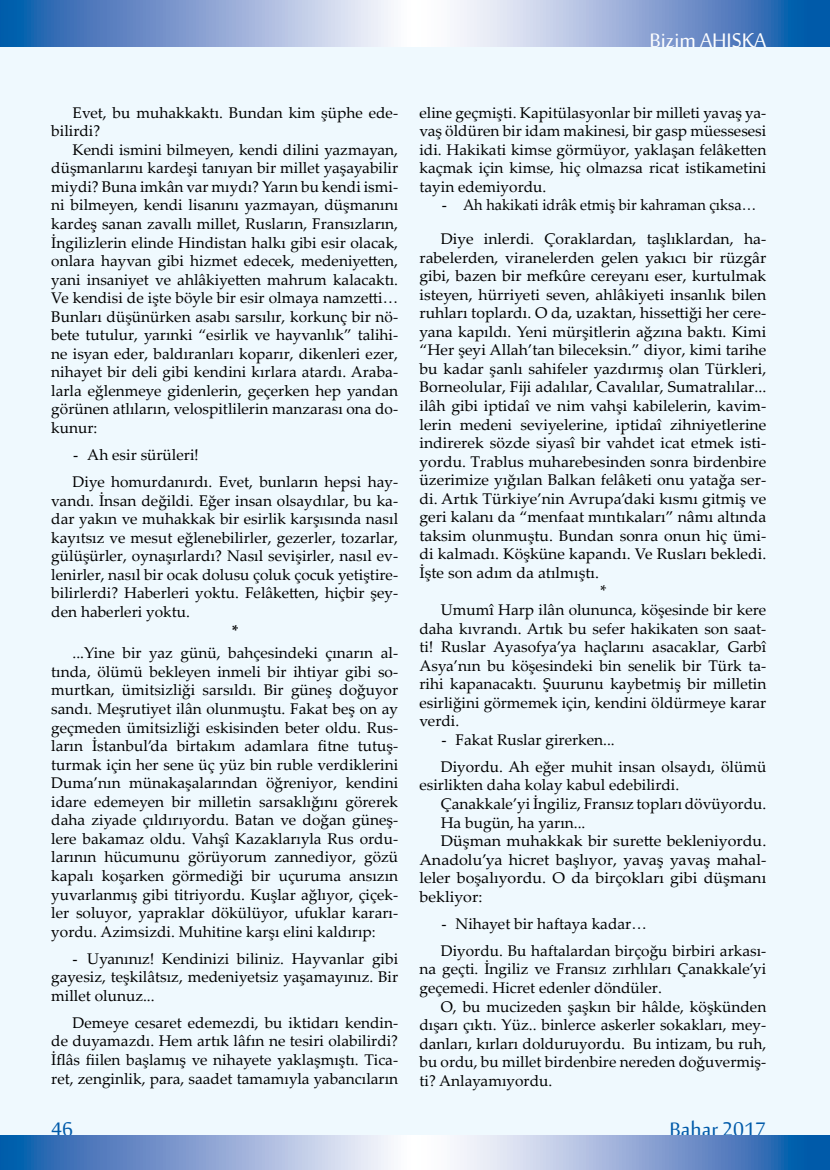
<style>
.page{position:relative;width:830px;height:1170px;background:#fff}
.page>*{position:absolute;margin:0;border:0;box-sizing:border-box;transform-origin:0 0}
.t1{font:27px "Sakkal Majalla";color:#fff}
.t2{font:27px "Sakkal Majalla";color:#005aa9}
.t3{font:15.45px/18.6px "Palatino Linotype";color:#000;text-align:justify}
.t4{font:15.45px "Palatino Linotype";color:#000;scale:1.04 1}
.t5{font:15.45px/33.6px "Palatino Linotype";color:#000;scale:.94 1}
.t6{font:700 15.45px "Palatino Linotype";color:#000}
.s1{font-family:"Times New Roman"}
</style>
<div class="page">
<div style="left:0;top:32px;width:829px;height:1106px;background:#eff9fe"></div>
<svg style="left:0;top:0;width:829px;height:47px;background:#8eaad5"></svg>
<svg style="left:0;top:1135px;width:829px;height:2px"></svg>
<svg style="left:0;top:1139px;width:829px;height:30px;background:#8eaad5"></svg>
<h1 class="t1" style="left:649px;top:22px;width:118px">Bizim AHISKA</h1>
<p class="t3" style="left:51px;top:103px;width:348px;text-indent:21px">Evet, bu muhakkaktı. Bundan kim şüphe ede&shy;bilirdi?</p>
<p class="t3" style="left:51px;top:140px;width:348px;text-indent:21px">Kendi ismini bilmeyen, kendi dilini yazmayan, düşmanlarını kardeşi tanıyan bir millet yaşayabilir miydi? Buna imkân var mıydı? Yarın bu kendi ismi&shy;ni bilmeyen, kendi lisanını yazmayan, düşmanını kardeş sanan zavallı millet, Rusların, Fransızların, İngilizlerin elinde Hindistan halkı gibi esir olacak, onlara hayvan gibi hizmet edecek, medeniyetten, yani insaniyet ve ahlâkiyetten mahrum kalacaktı.<br>Ve kendisi de işte böyle bir esir olmaya namzetti… Bunları düşünürken asabı sarsılır, korkunç bir nö&shy;bete tutulur, yarınki “esirlik ve hayvanlık” talihi&shy;ne isyan eder, baldıranları koparır, dikenleri ezer, nihayet bir deli gibi kendini kırlara atardı. Araba&shy;larla eğlenmeye gidenlerin, geçerken hep yandan görünen atlıların, velospitlilerin manzarası ona do&shy;kunur:</p>
<p class="t3" style="left:72px;top:441px;width:327px;line-height:27px"><span class="s1">-</span> Ah esir sürüleri!<br>Diye homurdanırdı. Evet, bunların hepsi hay-</p>
<p class="t3" style="left:51px;top:490px;width:348px">vandı. İnsan değildi. Eğer insan olsaydılar, bu ka&shy;dar yakın ve muhakkak bir esirlik karşısında nasıl kayıtsız ve mesut eğlenebilirler, gezerler, tozarlar, gülüşürler, oynaşırlardı? Nasıl sevişirler, nasıl ev&shy;lenirler, nasıl bir ocak dolusu çoluk çocuk yetiştire&shy;bilirlerdi? Haberleri yoktu. Felâketten, hiçbir şey&shy;den haberleri yoktu.</p>
<p class="t6" style="left:232px;top:619px;width:8px">*</p>
<p class="t3" style="left:51px;top:643px;width:348px;text-indent:21px">...Yine bir yaz günü, bahçesindeki çınarın al&shy;tında, ölümü bekleyen inmeli bir ihtiyar gibi so&shy;murtkan, ümitsizliği sarsıldı. Bir güneş doğuyor sandı. Meşrutiyet ilân olunmuştu. Fakat beş on ay geçmeden ümitsizliği eskisinden beter oldu. Rus&shy;ların İstanbul’da birtakım adamlara fitne tutuş&shy;turmak için her sene üç yüz bin ruble verdiklerini Duma’nın münakaşalarından öğreniyor, kendini idare edemeyen bir milletin sarsaklığını görerek daha ziyade çıldırıyordu. Batan ve doğan güneş&shy;lere bakamaz oldu. Vahşî Kazaklarıyla Rus ordu&shy;larının hücumunu görüyorum zannediyor, gözü kapalı koşarken görmediği bir uçuruma ansızın yuvarlanmış gibi titriyordu. Kuşlar ağlıyor, çiçek&shy;ler soluyor, yapraklar dökülüyor, ufuklar kararı&shy;yordu. Azimsizdi. Muhitine karşı elini kaldırıp:</p>
<p class="t3" style="left:51px;top:948px;width:348px;text-indent:21px"><span class="s1">-</span> Uyanınız! Kendinizi biliniz. Hayvanlar gibi gayesiz, teşkilâtsız, medeniyetsiz yaşamayınız. Bir millet olunuz...</p>
<p class="t3" style="left:51px;top:1012px;width:348px;text-indent:21px">Demeye cesaret edemezdi, bu iktidarı kendin&shy;de duyamazdı. Hem artık lâfın ne tesiri olabilirdi?<br>İflâs fiilen başlamış ve nihayete yaklaşmıştı. Tica&shy;ret, zenginlik, para, saadet tamamıyla yabancıların</p>
<p class="t3" style="left:419px;top:103px;width:348px">eline geçmişti. Kapitülasyonlar bir milleti yavaş ya&shy;vaş öldüren bir idam makinesi, bir gasp müessesesi idi. Hakikati kimse görmüyor, yaklaşan felâketten kaçmak için kimse, hiç olmazsa ricat istikametini tayin edemiyordu.</p>
<p class="t5" style="left:440px;top:188px;width:348px"><span class="s1">-</span> Ah hakikati idrâk etmiş bir kahraman çıksa…<br>Diye inlerdi. Çoraklardan, taşlıklardan, ha-</p>
<p class="t3" style="left:419px;top:247px;width:348px">rabelerden, viranelerden gelen yakıcı bir rüzgâr</p>
<p class="t3" style="left:419px;top:266px;width:348px">gibi, bazen bir mefkûre cereyanı eser, kurtulmak</p>
<p class="t3" style="left:419px;top:284px;width:348px">isteyen, hürriyeti seven, ahlâkiyeti insanlık bilen</p>
<p class="t3" style="left:419px;top:303px;width:348px">ruhları toplardı. O da, uzaktan, hissettiği her cere-</p>
<p class="t3" style="left:419px;top:321px;width:348px">yana kapıldı. Yeni mürşitlerin ağzına baktı. Kimi</p>
<p class="t3" style="left:419px;top:340px;width:348px">“Her şeyi Allah’tan bileceksin.” diyor, kimi tarihe</p>
<p class="t3" style="left:419px;top:359px;width:348px">bu kadar şanlı sahifeler yazdırmış olan Türkleri,</p>
<p class="t3" style="left:419px;top:377px;width:348px">Borneolular, Fiji adalılar, Cavalılar, Sumatralılar...</p>
<p class="t3" style="left:419px;top:396px;width:348px">ilâh gibi iptidaî ve nim vahşi kabilelerin, kavim-</p>
<p class="t3" style="left:419px;top:414px;width:348px">lerin medeni seviyelerine, iptidaî zihniyetlerine</p>
<p class="t3" style="left:419px;top:433px;width:348px">indirerek sözde siyasî bir vahdet icat etmek isti-</p>
<p class="t3" style="left:419px;top:451px;width:348px">yordu. Trablus muharebesinden sonra birdenbire</p>
<p class="t3" style="left:419px;top:470px;width:348px">üzerimize yığılan Balkan felâketi onu yatağa ser-</p>
<p class="t3" style="left:419px;top:488px;width:348px">di. Artık Türkiye’nin Avrupa’daki kısmı gitmiş ve</p>
<p class="t3" style="left:419px;top:507px;width:348px">geri kalanı da “menfaat mıntıkaları” nâmı altında</p>
<p class="t3" style="left:419px;top:525px;width:348px">taksim olunmuştu. Bundan sonra onun hiç ümi-</p>
<p class="t3" style="left:419px;top:544px;width:348px">di kalmadı. Köşküne kapandı. Ve Rusları bekledi.</p>
<p class="t3" style="left:419px;top:562px;width:181px">İşte son adım da atılmıştı.</p>
<p class="t3" style="left:600px;top:581px;width:8px">*</p>
<p class="t3" style="left:440px;top:600px;width:327px">Umumî Harp ilân olununca, köşesinde bir kere</p>
<p class="t3" style="left:419px;top:618px;width:348px">daha kıvrandı. Artık bu sefer hakikaten son saat-</p>
<p class="t3" style="left:419px;top:637px;width:348px">ti! Ruslar Ayasofya’ya haçlarını asacaklar, Garbî</p>
<p class="t3" style="left:419px;top:655px;width:348px">Asya’nın bu köşesindeki bin senelik bir Türk ta-</p>
<p class="t3" style="left:419px;top:674px;width:348px">rihi kapanacaktı. Şuurunu kaybetmiş bir milletin</p>
<p class="t3" style="left:419px;top:692px;width:348px">esirliğini görmemek için, kendini öldürmeye karar</p>
<p class="t3" style="left:419px;top:711px;width:41px">verdi.</p>
<p class="t3" style="left:440px;top:725px;width:327px;line-height:27px"><span class="s1">-</span> Fakat Ruslar girerken...<br>Diyordu. Ah eğer muhit insan olsaydı, ölümü</p>
<p class="t3" style="left:419px;top:775px;width:261px">esirlikten daha kolay kabul edebilirdi.</p>
<p class="t3" style="left:440px;top:793px;width:327px">Çanakkale’yi İngiliz, Fransız topları dövüyordu.</p>
<p class="t3" style="left:440px;top:812px;width:146px">Ha bugün, ha yarın...</p>
<p class="t4" style="left:440px;top:829px;width:314px">Düşman muhakkak bir surette bekleniyordu.</p>
<p class="t4" style="left:419px;top:848px;width:335px">Anadolu’ya hicret başlıyor, yavaş yavaş mahal-</p>
<p class="t4" style="left:419px;top:866px;width:335px">leler boşalıyordu. O da birçokları gibi düşmanı</p>
<p class="t4" style="left:419px;top:885px;width:62px">bekliyor:</p>
<p class="t3" style="left:440px;top:909px;width:327px;line-height:27px"><span class="s1">-</span> Nihayet bir haftaya kadar…<br>Diyordu. Bu haftalardan birçoğu birbiri arkası-</p>
<p class="t3" style="left:419px;top:959px;width:348px">na geçti. İngiliz ve Fransız zırhlıları Çanakkale’yi geçemedi. Hicret edenler döndüler.</p>
<p class="t3" style="left:419px;top:996px;width:348px;text-indent:21px">O, bu mucizeden şaşkın bir hâlde, köşkünden dışarı çıktı. Yüz.. binlerce askerler sokakları, mey&shy;danları, kırları dolduruyordu. Bu intizam, bu ruh, bu ordu, bu millet birdenbire nereden doğuvermiş&shy;ti? Anlayamıyordu.</p>
<h1 class="t2" style="left:51px;top:1110px;width:23px">46</h1>
<h1 class="t2" style="left:669px;top:1110px;width:98px">Bahar 2017</h1>
</div>
